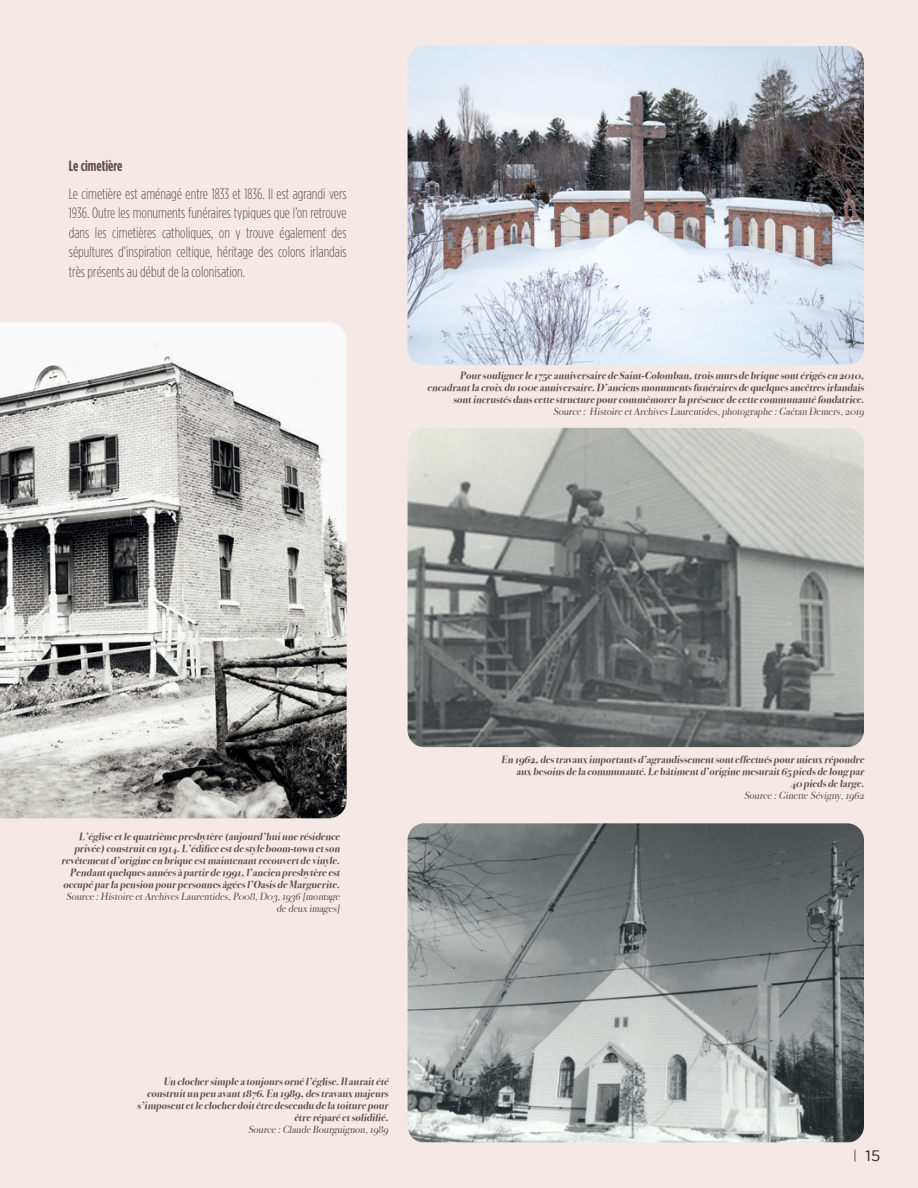
<style>
.page{position:relative;width:918px;height:1188px;background:#f5e9e6}
.page>*{position:absolute;margin:0;border:0;box-sizing:border-box;transform-origin:0 0}
.t1{font:300 15px/19.5px "Gotham Condensed";color:#61504e;text-align:justify}
.t2{font:700 15px "Gotham Condensed";color:#61504e}
.t3{font:15px "Gotham";color:#231f20}
.t4{font:italic 700 10.5px/12px "Bodoni Svty Two OSITCTT";color:#61504e;text-align:right}
.s1{font-weight:400}
.s2{font-size:13.2px}
</style>
<div class="page">
<img style="left:0;top:322px;width:347px;height:496px">
<img style="left:408px;top:46px;width:456px;height:319px">
<img style="left:408px;top:428px;width:456px;height:319px">
<img style="left:408px;top:823px;width:456px;height:320px">
<p class="t2" style="left:69px;top:157px;width:55px">Le cimetière</p>
<p class="t1" style="left:69px;top:184px;width:279px">Le cimetière est aménagé entre 1833 et 1836. Il est agrandi vers 1936. Outre les monuments funéraires typiques que l’on retrouve dans les cimetières catholiques, on y trouve également des sépultures d’inspiration celtique, héritage des colons irlandais très présents au début de la colonisation.</p>
<p class="t4" style="left:427px;top:370px;width:440px">Pour souligner le 175e anniversaire de Saint-Colomban,trois murs de brique sontérigés en 2010, encadrantla croix du 100e anniversaire.D’anciens monuments funéraires de quelques ancêtres irlandais sontincrustés dans cette structure p our commémorer la présence de cette communauté fondatrice.<br><span class="s1">Source : Histoire etArchives Laurentides,photographe :Gaétan Demers,2019</span></p>
<p class="t4" style="left:61px;top:830px;width:282px">L’église etle quatrième presbytère (auj ourd’huiune résidence privée) construiten 1914 .L’édifice estde style boom-town etson revêtementd’origine en brique estmaintenantrecouvertde vinyle.<br>Pendantquelques années à p artir de 1991,l’ancien presbytère est occupé p ar la pension pour personnes âgées l’Oasis de Marguerite.<br><span class="s1">Source :Histoire etArchives Laurentides,P008,D03,1936 [montage de deux images]</span></p>
<p class="t4" style="left:137px;top:1076px;width:255px">Un clocher simp le a touj ours orné l’église.Ilauraitété construitun p eu avant1876.En 1989,des travaux maj eurs s’imp osentetle clocher doitêtre descendu de la toiture p our être rép aré etsolidifié.<br><span class="s1">Source :Claude Bourguignon,1989</span></p>
<p class="t4" style="left:501px;top:754px;width:366px">En 1962,des travaux imp ortants d’agrandissementsonteffectués p our mieux rép ondre aux besoins de la communauté.Le bâtimentd’origine mesurait65 p ieds de long p ar<br>4 0 p ieds de large.<br><span class="s1">Source :Ginette Sévigny,1962</span></p>
<h1 class="t3" style="left:853px;top:1148px;width:28px"><span class="s2">|</span> 15</h1>
</div>
